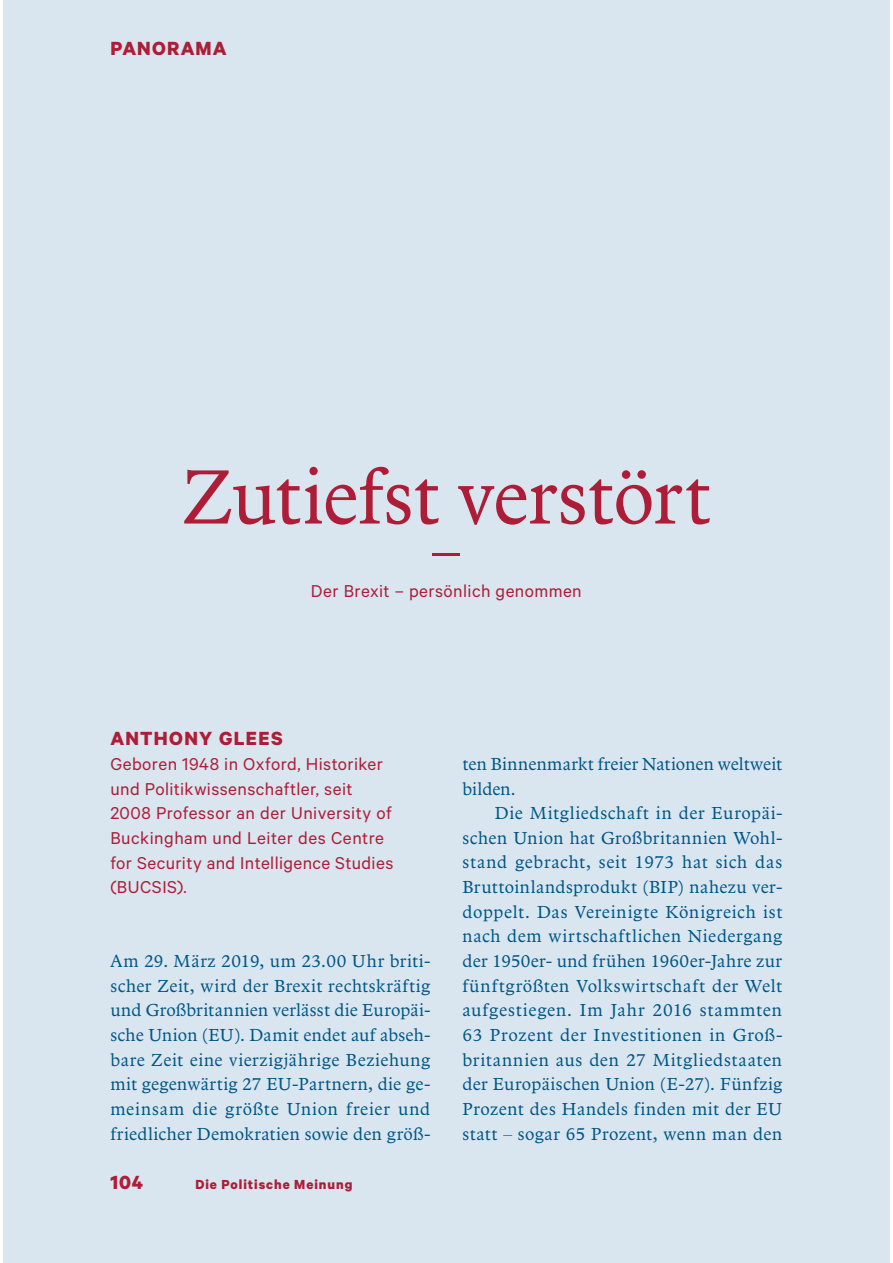
<style>
.page{position:relative;width:893px;height:1263px;background:#fff}
.page>*{position:absolute;margin:0;border:0;box-sizing:border-box;transform-origin:0 0}
.t1{font:79.65px "Arbesco DT";letter-spacing:-.01em;color:#ae1d37}
.t2{font:700 21.45px "Calibre";letter-spacing:.055em;color:#ae1d37}
.t3{font:19.35px/24.6px "Calibre";letter-spacing:.02em;color:#ae1d37}
.t4{font:18px/24.6px "Arbesco DT";letter-spacing:.02em;color:#005685;text-align:justify}
.t5{font:700 14.85px "Calibre";letter-spacing:.065em;color:#ae1d37}
</style>
<div class="page">
<div style="left:3px;top:0;width:887px;height:1263px;background:#d9e6f0"></div>
<hr style="left:432px;top:553px;width:28px;height:2px;background:#ae1d37">
<p class="t2" style="left:110px;top:35px;width:118px">PANORAMA</p>
<h1 class="t1" style="left:182px;top:467px;width:530px">Zutiefst verstört</h1>
<p class="t3" style="left:311px;top:580px;width:272px">Der Brexit – persönlich genommen</p>
<p class="t2" style="left:110px;top:725px;width:174px">ANTHONY GLEES</p>
<p class="t3" style="left:110px;top:753px;width:284px">Geboren 1948 in Oxford, Historiker und Politikwissenschaftler, seit<br>2008 Professor an der University of<br>Buckingham und Leiter des Centre for Security and Intelligence Studies (BUCSIS).</p>
<p class="t4" style="left:110px;top:950px;width:321px">Am 29. März 2019, um 23.00 Uhr briti&shy;scher Zeit, wird der Brexit rechtskräftig und Großbritannien verlässt die Europäi&shy;sche Union (EU). Damit endet auf abseh&shy;bare Zeit eine vierzigjährige Beziehung mit gegenwärtig 27 EU-Partnern, die ge&shy;meinsam die größte Union freier und friedlicher Demokratien sowie den größ-</p>
<p class="t2" style="left:110px;top:1169px;width:34px">104</p>
<p class="t5" style="left:195px;top:1175px;width:158px">Die Politische Meinung</p>
<p class="t4" style="left:462px;top:753px;width:321px">ten Binnenmarkt freier Nationen weltweit bilden.</p>
<p class="t4" style="left:462px;top:802px;width:321px;text-indent:32px">Die Mitgliedschaft in der Europäi&shy;schen Union hat Großbritannien Wohl&shy;stand gebracht, seit 1973 hat sich das Bruttoinlandsprodukt (BIP) nahezu ver&shy;doppelt. Das Vereinigte Königreich ist nach dem wirtschaftlichen Niedergang der 1950er- und frühen 1960er-Jahre zur fünftgrößten Volkswirtschaft der Welt aufgestiegen. Im Jahr 2016 stammten 63 Prozent der Investitionen in Groß&shy;britannien aus den 27 Mitgliedstaaten der Europäischen Union (E-27). Fünfzig Prozent des Handels finden mit der EU statt – sogar 65 Prozent, wenn man den</p>
</div>
